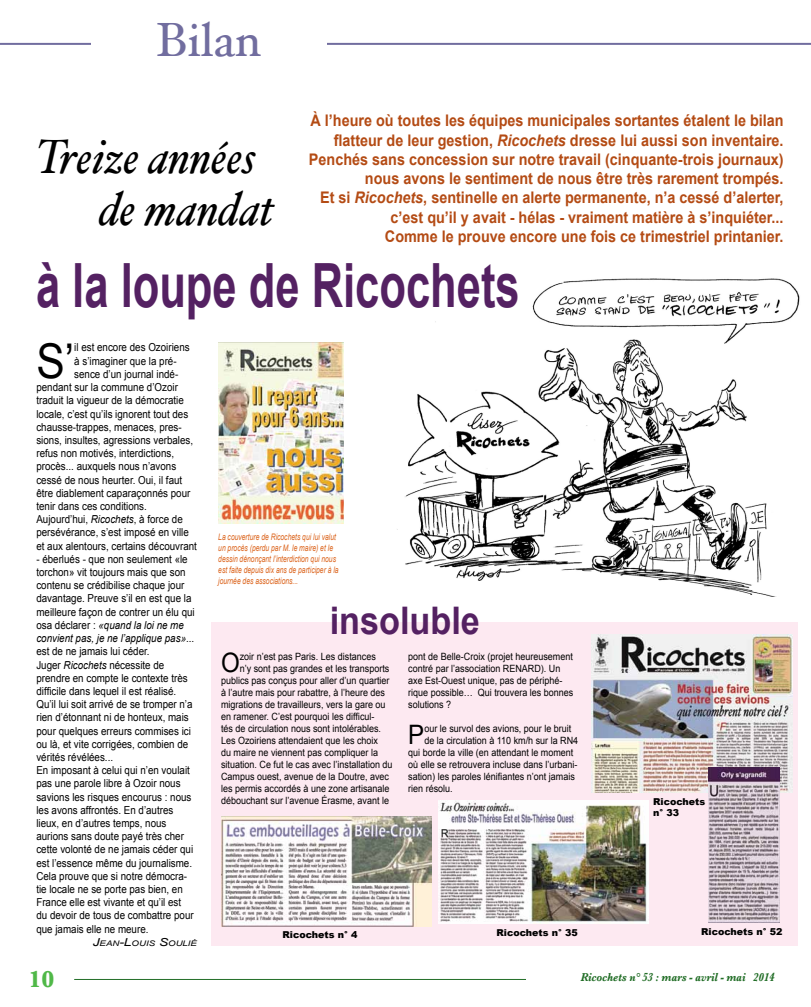
<style>
.page{position:relative;width:811px;height:1007px;background:#fff}
.page>*{position:absolute;margin:0;border:0;box-sizing:border-box;transform-origin:0 0}
.t1{font:700 61px "Arial";color:#542162;scale:.71 1}
.t2{font:italic 48px/52px "Hoefler Text";color:#000;scale:.92 1}
.t3{font:48px "Hoefler Text";color:#716d9f}
.t4{font:47.9px "Arial";color:#000;scale:.89 1}
.t5{font:700 38px "Arial";color:#542162;scale:.9 1}
.t6{font:26.8px "Arial";color:#000;scale:.9 1}
.t7{font:700 24px "Baskerville";color:#50b848}
.t8{font:700 16px/19.2px "Arial";color:#b44b14;text-align:right;scale:.9 1}
.t9{font:italic 700 12px "Baskerville";color:#226e27;scale:.85 1}
.t10{font:11px/13.2px "Arial";color:#000;scale:.89 1}
.t11{font:10px/12px "Arial";color:#000;scale:.9 1}
.t12{font:900 9.5px/11.4px "Arial";color:#000}
.t13{font:italic 9px/10.8px "Arial";color:#dc651e;scale:.75 1}
.t14{font:italic 7.7px "Arial";color:#000;scale:1.25 1}
.s1{font-style:italic}
.s2{font-size:11px}
</style>
<div class="page">
<hr style="left:74px;top:978px;width:452px;height:1px;background:#226e27">
<hr style="left:0;top:43px;width:811px;height:2px;background:#716d9f">
<div style="left:91px;top:7px;width:236px;height:49px;background:#fff"></div>
<div style="left:211px;top:622px;width:587px;height:323px;background:#fde9f1"></div>
<img style="left:397px;top:278px;width:403px;height:318px">
<img style="left:221px;top:816px;width:211px;height:110px">
<img style="left:438px;top:800px;width:210px;height:123px">
<img style="left:591px;top:634px;width:201px;height:158px">
<img style="left:708px;top:767px;width:71px;height:155px">
<img style="left:218px;top:342px;width:125px;height:181px">
<h2 class="t3" style="left:156px;top:11px;width:106px">Bilan</h2>
<h2 class="t2" style="left:99px;top:131px;width:192px;text-indent:-63px">Treize années de mandat</h2>
<p class="t8" style="left:309px;top:112px;width:529px">À l’heure où toutes les équipes municipales sortantes étalent le bilan flatteur de leur gestion, <span class="s1">Ricochets</span> dresse lui aussi son inventaire.<br>Penchés sans concession sur notre travail (cinquante-trois journaux) nous avons le sentiment de nous être très rarement trompés.<br>Et si <span class="s1">Ricochets</span>, sentinelle en alerte permanente, n’a cessé d’alerter, c’est qu’il y avait - hélas - vraiment matière à s’inquiéter...<br>Comme le prouve encore une fois ce trimestriel printanier.</p>
<h1 class="t1" style="left:36px;top:244px;width:682px">à la loupe de Ricochets</h1>
<h3 class="t4" style="left:36px;top:329px;width:44px">S’</h3>
<p class="t10" style="left:74px;top:341px;width:131px">il est encore des Ozoiriens</p>
<p class="t10" style="left:74px;top:354px;width:116px">à s’imaginer que la pré-</p>
<p class="t10" style="left:74px;top:367px;width:118px">sence d’un journal indé-</p>
<p class="t10" style="left:36px;top:380px;width:160px">pendant sur la commune d’Ozoir</p>
<p class="t10" style="left:36px;top:394px;width:167px">traduit la vigueur de la démocratie</p>
<p class="t10" style="left:36px;top:407px;width:172px">locale, c’est qu’ils ignorent tout des</p>
<p class="t10" style="left:36px;top:420px;width:165px">chausse-trappes, menaces, pres-</p>
<p class="t10" style="left:36px;top:433px;width:178px">sions, insultes, agressions verbales,</p>
<p class="t10" style="left:36px;top:446px;width:156px">refus non motivés, interdictions,</p>
<p class="t10" style="left:36px;top:460px;width:159px">procès... auxquels nous n’avons</p>
<p class="t10" style="left:36px;top:473px;width:165px">cessé de nous heurter. Oui, il faut</p>
<p class="t10" style="left:36px;top:486px;width:175px">être diablement caparaçonnés pour</p>
<p class="t10" style="left:36px;top:499px;width:126px">tenir dans ces conditions.</p>
<p class="t10" style="left:36px;top:512px;width:166px">Aujourd’hui, <span class="s1">Ricochets</span>, à force de</p>
<p class="t10" style="left:36px;top:526px;width:173px">persévérance, s’est imposé en ville</p>
<p class="t10" style="left:36px;top:539px;width:182px">et aux alentours, certains découvrant</p>
<p class="t10" style="left:36px;top:552px;width:179px">- éberlués - que non seulement «le torchon» vit toujours mais que son contenu se crédibilise chaque jour davantage. Preuve s’il en est que la meilleure façon de contrer un élu qui osa déclarer : <span class="s1">«quand la loi ne me convient pas, je ne l’applique pas»</span>... est de ne jamais lui céder.<br>Juger <span class="s1">Ricochets</span> nécessite de prendre en compte le contexte très difficile dans lequel il est réalisé.<br>Qu’il lui soit arrivé de se tromper n’a rien d’étonnant ni de honteux, mais pour quelques erreurs commises ici ou là, et vite corrigées, combien de vérités révélées...<br>En imposant à celui qui n’en voulait pas une parole libre à Ozoir nous savions les risques encourus : nous les avons affrontés. En d’autres lieux, en d’autres temps, nous aurions sans doute payé très cher cette volonté de ne jamais céder qui est l’essence même du journalisme.<br>Cela prouve que si notre démocra&shy;tie locale ne se porte pas bien, en France elle est vivante et qu’il est du devoir de tous de combattre pour que jamais elle ne meure.</p>
<p class="t14" style="left:93px;top:938px;width:85px"><span class="s2">J</span>EAN<span class="s2">-L</span>OUIS <span class="s2">S</span>OULIÉ</p>
<p class="t13" style="left:218px;top:532px;width:162px">La couverture de Ricochets qui lui valut un procès (perdu par M. le maire) et le dessin dénonçant l’interdiction qui nous est faite depuis dix ans de participer à la journée des associations...</p>
<h3 class="t5" style="left:330px;top:595px;width:168px">insoluble</h3>
<h3 class="t6" style="left:221px;top:644px;width:22px">O</h3>
<p class="t11" style="left:240px;top:650px;width:153px">zoir n’est pas Paris. Les distances</p>
<p class="t11" style="left:240px;top:662px;width:168px">n’y sont pas grandes et les transports</p>
<p class="t11" style="left:221px;top:674px;width:189px">publics pas conçus pour aller d’un quartier</p>
<p class="t11" style="left:221px;top:686px;width:184px">à l’autre mais pour rabattre, à l’heure des</p>
<p class="t11" style="left:221px;top:698px;width:184px">migrations de travailleurs, vers la gare ou</p>
<p class="t11" style="left:221px;top:710px;width:172px">en ramener. C’est pourquoi les difficul-</p>
<p class="t11" style="left:221px;top:722px;width:179px">tés de circulation nous sont intolérables.</p>
<p class="t11" style="left:221px;top:734px;width:176px">Les Ozoiriens attendaient que les choix</p>
<p class="t11" style="left:221px;top:746px;width:176px">du maire ne viennent pas compliquer la</p>
<p class="t11" style="left:221px;top:758px;width:192px">situation. Ce fut le cas avec l’installation du</p>
<p class="t11" style="left:221px;top:770px;width:188px">Campus ouest, avenue de la Doutre, avec</p>
<p class="t11" style="left:221px;top:782px;width:189px">les permis accordés à une zone artisanale</p>
<p class="t11" style="left:221px;top:794px;width:188px">débouchant sur l’avenue Érasme, avant le</p>
<p class="t11" style="left:408px;top:650px;width:185px">pont de Belle-Croix (projet heureusement contré par l’association RENARD). Un axe Est-Ouest unique, pas de périphé&shy;rique possible… Qui trouvera les bonnes solutions ?</p>
<h3 class="t6" style="left:408px;top:716px;width:19px">P</h3>
<p class="t11" style="left:424px;top:722px;width:165px">our le survol des avions, pour le bruit</p>
<p class="t11" style="left:424px;top:734px;width:173px">de la circulation à 110 km/h sur la RN4</p>
<p class="t11" style="left:408px;top:746px;width:185px">qui borde la ville (en attendant le moment</p>
<p class="t11" style="left:408px;top:758px;width:189px">où elle se retrouvera incluse dans l’urbani-</p>
<p class="t11" style="left:408px;top:770px;width:187px">sation) les paroles lénifiantes n’ont jamais</p>
<p class="t11" style="left:408px;top:782px;width:51px">rien résolu.</p>
<p class="t12" style="left:282px;top:928px;width:76px">Ricochets n° 4</p>
<p class="t12" style="left:496px;top:926px;width:83px">Ricochets n° 35</p>
<p class="t12" style="left:653px;top:795px;width:54px">Ricochets n° 33</p>
<p class="t12" style="left:701px;top:925px;width:83px">Ricochets n° 52</p>
<h3 class="t7" style="left:28px;top:964px;width:28px">10</h3>
<p class="t9" style="left:581px;top:970px;width:229px">Ricochets n° 53 : mars - avril - mai 2014</p>
</div>
